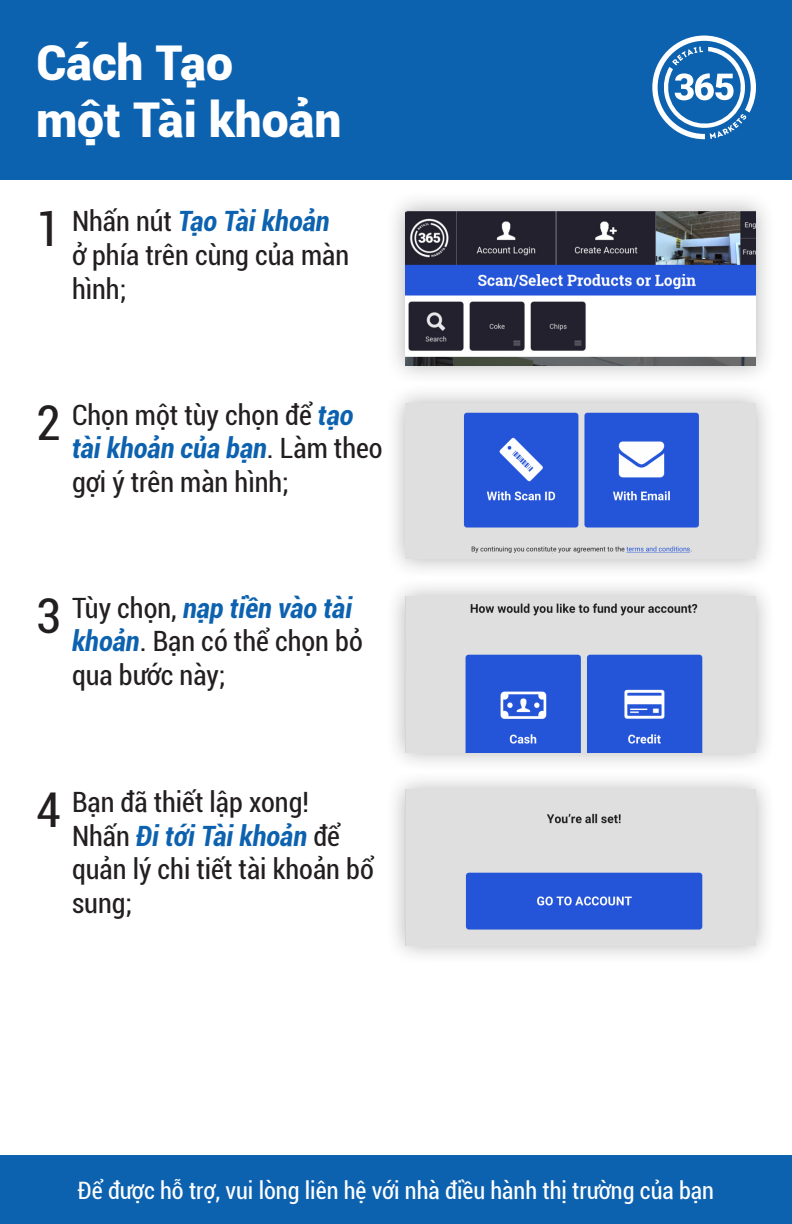
<style>
.page{position:relative;width:792px;height:1224px;background:#fff}
.page>*{position:absolute;margin:0;border:0;box-sizing:border-box;transform-origin:0 0}
.t1{font:900 48px "Roboto";color:#fff}
.t2{font:condensed 48px "Roboto";color:#231f20}
.t3{font:condensed 28px/33.6px "Roboto";color:#231f20}
.t4{font:italic 700 condensed 28px "Roboto";color:#0d62b0}
.t5{font:condensed 24px "Roboto";color:#fff}
.s1{font-weight:400;font-style:normal;color:#231f20}
.s2{font-weight:700;font-style:italic;color:#0d62b0}
</style>
<div class="page">
<div style="left:0;top:0;width:792px;height:180px;background:#0d62b0"></div>
<svg style="left:652px;top:36px;width:104px;height:103px"></svg>
<div style="left:0;top:1155px;width:792px;height:69px;background:#0d62b0"></div>
<div style="left:385px;top:190px;width:391px;height:196px;background:#231f20;opacity:.33"></div>
<img style="left:405px;top:210px;width:351px;height:156px">
<div style="left:385px;top:383px;width:391px;height:196px;background:#231f20;opacity:.33"></div>
<img style="left:405px;top:404px;width:351px;height:155px">
<div style="left:385px;top:770px;width:391px;height:195px;background:#231f20;opacity:.33"></div>
<img style="left:405px;top:790px;width:351px;height:155px">
<div style="left:385px;top:576px;width:391px;height:196px;background:#231f20;opacity:.33"></div>
<img style="left:405px;top:597px;width:351px;height:155px">
<p class="t1" style="left:36px;top:29px;width:199px">Cách Tạo</p>
<p class="t1" style="left:36px;top:86px;width:307px">một Tài khoản</p>
<p class="t2" style="left:36px;top:196px;width:26px">1</p>
<p class="t4" style="left:72px;top:202px;width:259px"><span class="s1">Nhấn nút</span> Tạo Tài khoản</p>
<p class="t3" style="left:72px;top:237px;width:279px">ở phía trên cùng của màn hình;</p>
<p class="t2" style="left:36px;top:389px;width:26px">2</p>
<p class="t3" style="left:72px;top:397px;width:312px">Chọn một tùy chọn để <span class="s2">tạo tài khoản của bạn</span>. Làm theo gợi ý trên màn hình;</p>
<p class="t2" style="left:36px;top:582px;width:26px">3</p>
<p class="t3" style="left:72px;top:590px;width:292px">Tùy chọn, <span class="s2">nạp tiền vào tài khoản</span>. Bạn có thể chọn bỏ qua bước này;</p>
<p class="t2" style="left:36px;top:777px;width:26px">4</p>
<p class="t3" style="left:72px;top:784px;width:239px">Bạn đã thiết lập xong!</p>
<p class="t3" style="left:72px;top:818px;width:303px">Nhấn <span class="s2">Đi tới Tài khoản</span> để quản lý chi tiết tài khoản bổ sung;</p>
<p class="t5" style="left:78px;top:1174px;width:638px">Để được hỗ trợ, vui lòng liên hệ với nhà điều hành thị trường của bạn</p>
</div>
